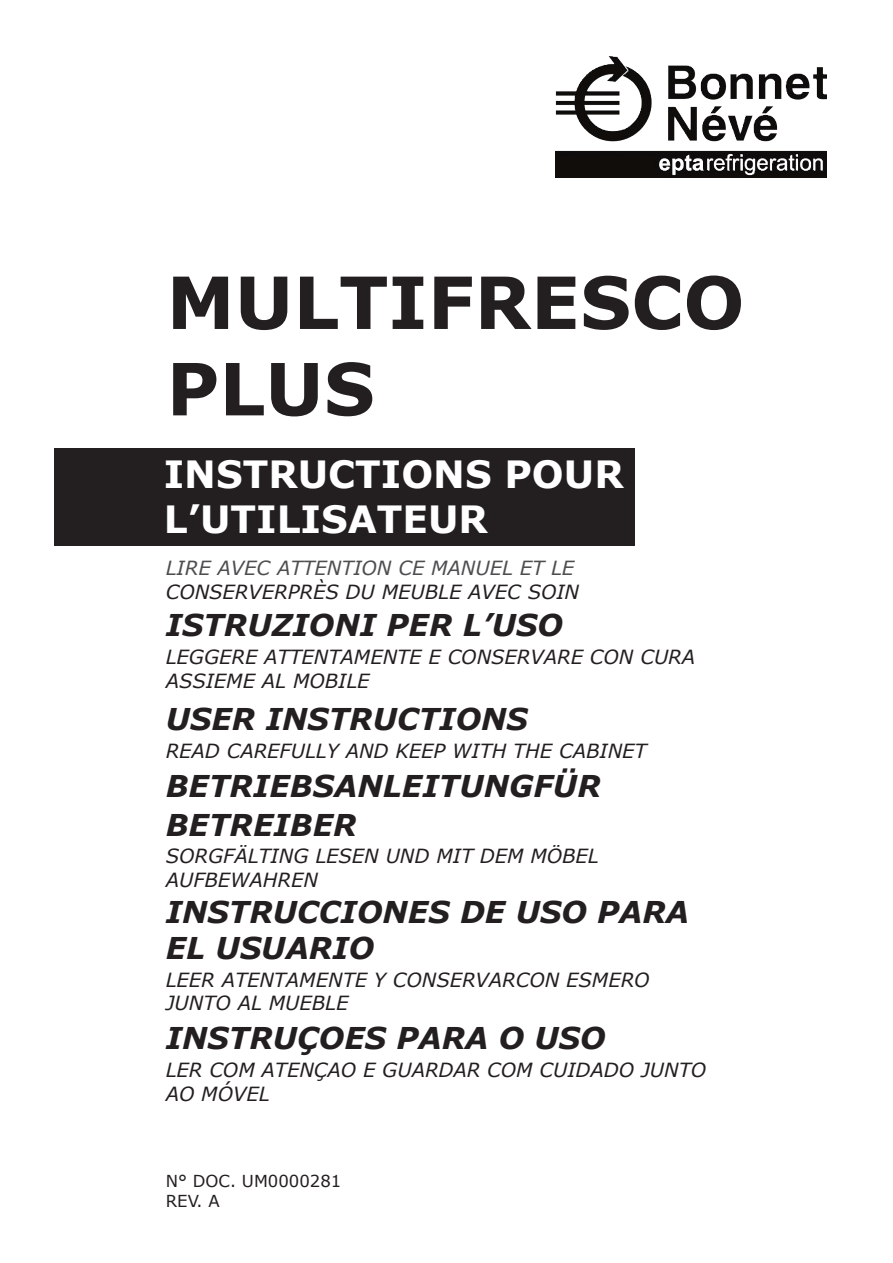
<style>
.page{position:relative;width:893px;height:1263px;background:#fff}
.page>*{position:absolute;margin:0;border:0;box-sizing:border-box;transform-origin:0 0}
.t1{font:700 72px/86.4px "Verdana";color:#231f20}
.t2{font:700 37.5px/45px "Verdana";color:#fff}
.t3{font:italic 700 30px/39px "Verdana";color:#231f20}
.t4{font:italic 19.5px/23.4px "Verdana";color:#231f20}
.t5{font:italic 19.5px "Verdana";color:#4d4e4f}
.t6{font:16.5px/19.8px "Verdana";color:#231f20}
</style>
<div class="page">
<div style="left:54px;top:448px;width:580px;height:98px;background:#231f20"></div>
<img style="left:556px;top:57px;width:270px;height:121px">
<h1 class="t1" style="left:166px;top:258px;width:579px">MULTIFRESCO<br>PLUS</h1>
<h2 class="t2" style="left:164px;top:451px;width:461px">INSTRUCTIONS POUR<br>L’UTILISATEUR</h2>
<p class="t5" style="left:166px;top:555px;width:410px">LIRE AVEC ATTENTION CE MANUEL ET LE</p>
<p class="t4" style="left:166px;top:580px;width:415px">CONSERVERPRÈS DU MEUBLE AVEC SOIN</p>
<h3 class="t3" style="left:166px;top:605px;width:399px">ISTRUZIONI PER L’USO</h3>
<p class="t4" style="left:166px;top:645px;width:531px">LEGGERE ATTENTAMENTE E CONSERVARE CON CURA<br>ASSIEME AL MOBILE</p>
<h3 class="t3" style="left:166px;top:699px;width:364px">USER INSTRUCTIONS</h3>
<p class="t4" style="left:166px;top:739px;width:482px">READ CAREFULLY AND KEEP WITH THE CABINET</p>
<h3 class="t3" style="left:166px;top:765px;width:436px">BETRIEBSANLEITUNGFÜR<br>BETREIBER</h3>
<p class="t4" style="left:166px;top:844px;width:434px">SORGFÄLTING LESEN UND MIT DEM MÖBEL<br>AUFBEWAHREN</p>
<h3 class="t3" style="left:166px;top:893px;width:525px;line-height:36px">INSTRUCCIONES DE USO PARA<br>EL USUARIO</h3>
<p class="t4" style="left:166px;top:968px;width:485px">LEER ATENTAMENTE Y CONSERVARCON ESMERO<br>JUNTO AL MUEBLE</p>
<h3 class="t3" style="left:166px;top:1018px;width:441px">INSTRUÇOES PARA O USO</h3>
<p class="t4" style="left:166px;top:1058px;width:542px">LER COM ATENÇAO E GUARDAR COM CUIDADO JUNTO<br>AO MÓVEL</p>
<p class="t6" style="left:166px;top:1171px;width:177px">N° DOC. UM0000281<br>REV. A</p>
</div>
